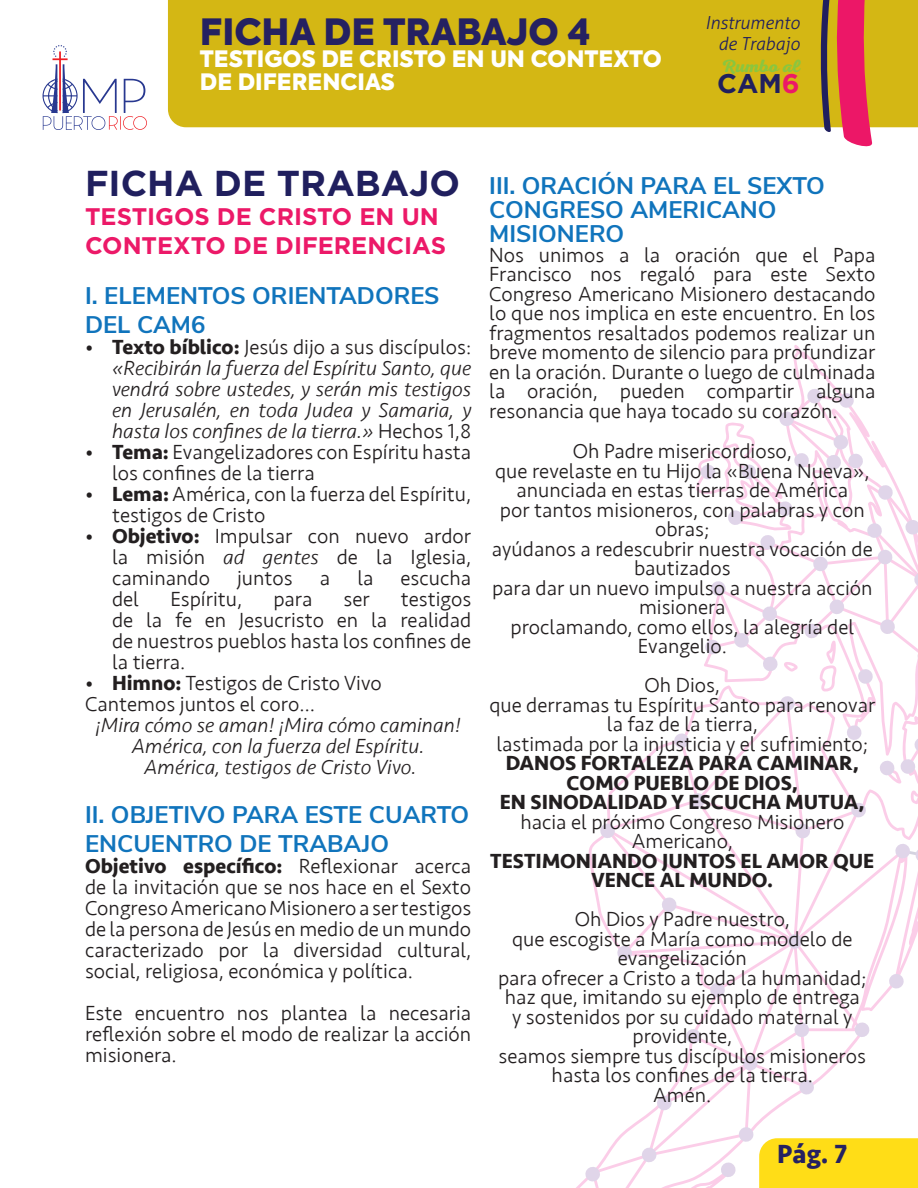
<style>
.page{position:relative;width:918px;height:1188px;background:#fff}
.page>*{position:absolute;margin:0;border:0;box-sizing:border-box;transform-origin:0 0}
.t1{font:900 36px "Axiforma";color:#252161}
.Title_1{font:700 36px "Gotham";color:#201f5e}
.t2{font:700 27px "Seravek";color:#252161}
.t3{font:700 27px "Gotham";color:#201f5e}
.Title_3{font:700 24px/28.8px "Nunito Sans";color:#1074bc}
.Title_2{font:700 24px/28.8px "Gotham";color:#ec1968}
.t4{font:900 22.5px/22.5px "Axiforma";color:#fff}
.texto{font:300 21px/19.5px "Seravek";color:#231f20;text-align:center}
.texto-2{font:italic 300 21px/21px "Seravek";color:#231f20;text-align:justify}
.texto-3{font:700 21px/19.5px "Seravek";color:#231f20;text-align:center}
.t5{font:italic 300 18px/21.6px "Aller";color:#201f5e;text-align:right}
.t6{font:18px "Nexa Script Trial Bold";color:#8bc63e}
.s1{color:#ec1968}
.s2{font-style:normal}
.s3{font-weight:700;font-style:normal}
.s4{font-weight:700}
.s5{font-style:italic}
</style>
<div class="page">
<div style="left:168px;top:0;width:652px;height:127px;background:#d4b714"></div>
<svg style="left:820px;top:0;width:98px;height:147px;background:#d48a46"></svg>
<svg style="left:43px;top:45px;width:104px;height:85px"></svg>
<svg style="left:585px;top:388px;width:333px;height:800px"></svg>
<h1 class="t1" style="left:200px;top:6px;width:392px">FICHA DE TRABAJO 4</h1>
<p class="t4" style="left:200px;top:48px;width:463px">TESTIGOS DE CRISTO EN UN CONTEXTO<br>DE DIFERENCIAS</p>
<p class="t5" style="left:705px;top:12px;width:96px">Instrumento de Trabajo</p>
<p class="t6" style="left:722px;top:56px;width:80px">Rumbo al</p>
<p class="t3" style="left:717px;top:68px;width:84px">CAM<span class="s1">6</span></p>
<p class="Title_1" style="left:85px;top:163px;width:377px">FICHA DE TRABAJO</p>
<p class="Title_2" style="left:85px;top:202px;width:363px">TESTIGOS DE CRISTO EN UN<br>CONTEXTO DE DIFERENCIAS</p>
<p class="Title_3" style="left:85px;top:280px;width:356px">I. ELEMENTOS ORIENTADORES<br>DEL CAM6</p>
<p class="texto-2" style="left:112px;top:336px;width:361px;text-indent:-27px"><span class="s2">•</span> <span class="s3">Texto bíblico:</span> <span class="s2">Jesús dijo a sus discípulos: </span>«Recibirán la fuerza del Espíritu Santo, que vendrá sobre ustedes, y serán mis testigos en Jerusalén, en toda Judea y Samaria, y hasta los confines de la tierra.» <span class="s2">Hechos 1,8</span></p>
<p class="texto" style="left:112px;top:441px;width:361px;line-height:21px;text-align:left;text-indent:-27px">• <span class="s4">Tema:</span> Evangelizadores con Espíritu hasta los confines de la tierra</p>
<p class="texto" style="left:112px;top:483px;width:361px;line-height:21px;text-align:left;text-indent:-27px">• <span class="s4">Lema:</span> América, con la fuerza del Espíritu, testigos de Cristo</p>
<p class="texto" style="left:112px;top:525px;width:361px;line-height:21px;text-align:justify;text-indent:-27px">• <span class="s4">Objetivo:</span> Impulsar con nuevo ardor la misión <span class="s5">ad gentes</span> de la Iglesia, caminando</p>
<p class="texto" style="left:237px;top:568px;width:57px">juntos</p>
<p class="texto" style="left:320px;top:568px;width:12px">a</p>
<p class="texto" style="left:357px;top:568px;width:18px">la</p>
<p class="texto" style="left:401px;top:568px;width:72px">escucha</p>
<p class="texto" style="left:112px;top:589px;width:28px">del</p>
<p class="texto" style="left:170px;top:589px;width:73px">Espíritu,</p>
<p class="texto" style="left:274px;top:589px;width:41px">para</p>
<p class="texto" style="left:344px;top:589px;width:28px">ser</p>
<p class="texto" style="left:112px;top:588px;width:361px;line-height:21px;text-align:justify;text-indent:289px">testigos de la fe en Jesucristo en la realidad de nuestros pueblos hasta los confines de la tierra.</p>
<p class="texto" style="left:85px;top:673px;width:298px">• <span class="s4">Himno:</span> Testigos de Cristo Vivo</p>
<p class="texto" style="left:85px;top:694px;width:232px">Cantemos juntos el coro…</p>
<p class="texto-2" style="left:96px;top:714px;width:367px">¡Mira cómo se aman! ¡Mira cómo caminan!</p>
<p class="texto-2" style="left:132px;top:735px;width:294px">América, con la fuerza del Espíritu.</p>
<p class="texto-2" style="left:144px;top:756px;width:274px">América, testigos de Cristo Vivo.</p>
<p class="Title_3" style="left:85px;top:799px;width:386px">II. OBJETIVO PARA ESTE CUARTO<br>ENCUENTRO DE TRABAJO</p>
<p class="texto" style="left:85px;top:856px;width:388px;line-height:21px;text-align:justify"><span class="s4">Objetivo específico:</span> Reflexionar acerca de la invitación que se nos hace en el Sexto Congreso Americano Misionero a ser testigos de la persona de Jesús en medio de un mundo caracterizado por la diversidad cultural, social, religiosa, económica y política.</p>
<p class="texto" style="left:85px;top:1003px;width:388px;line-height:21px;text-align:justify">Este encuentro nos plantea la necesaria reflexión sobre el modo de realizar la acción misionera.</p>
<p class="Title_3" style="left:489px;top:173px;width:337px;line-height:24px">III. ORACIÓN PARA EL SEXTO<br>CONGRESO AMERICANO<br>MISIONERO</p>
<p class="texto" style="left:489px;top:245px;width:388px;text-align:justify">Nos unimos a la oración que el Papa Francisco nos regaló para este Sexto Congreso Americano Misionero destacando lo que nos implica en este encuentro. En los fragmentos resaltados podemos realizar un breve momento de silencio para profundizar en la oración. Durante o luego de culminada la oración, pueden compartir alguna resonancia que haya tocado su corazón.</p>
<p class="texto" style="left:573px;top:442px;width:220px">Oh Padre misericordioso,</p>
<p class="texto" style="left:495px;top:461px;width:376px">que revelaste en tu Hijo la «Buena Nueva»,</p>
<p class="texto" style="left:516px;top:481px;width:333px">anunciada en estas tierras de América</p>
<p class="texto" style="left:500px;top:500px;width:366px">por tantos misioneros, con palabras y con obras;</p>
<p class="texto" style="left:492px;top:539px;width:382px">ayúdanos a redescubrir nuestra vocación de bautizados</p>
<p class="texto" style="left:492px;top:578px;width:382px">para dar un nuevo impulso a nuestra acción misionera</p>
<p class="texto" style="left:511px;top:617px;width:345px">proclamando, como ellos, la alegría del<br>Evangelio.</p>
<p class="texto" style="left:645px;top:676px;width:77px">Oh Dios,</p>
<p class="texto" style="left:489px;top:695px;width:388px">que derramas tu Espíritu Santo para renovar la faz de la tierra,</p>
<p class="texto" style="left:496px;top:734px;width:373px">lastimada por la injusticia y el sufrimiento;</p>
<p class="texto-3" style="left:506px;top:753px;width:355px">DANOS FORTALEZA PARA CAMINAR,<br>COMO PUEBLO DE DIOS,</p>
<p class="texto-3" style="left:500px;top:792px;width:367px">EN SINODALIDAD Y ESCUCHA MUTUA,</p>
<p class="texto" style="left:520px;top:812px;width:326px">hacia el próximo Congreso Misionero<br>Americano,</p>
<p class="texto-3" style="left:490px;top:851px;width:386px">TESTIMONIANDO JUNTOS EL AMOR QUE<br>VENCE AL MUNDO.</p>
<p class="texto" style="left:575px;top:910px;width:217px">Oh Dios y Padre nuestro,</p>
<p class="texto" style="left:512px;top:929px;width:342px">que escogiste a María como modelo de evangelización</p>
<p class="texto" style="left:498px;top:968px;width:370px">para ofrecer a Cristo a toda la humanidad;</p>
<p class="texto" style="left:505px;top:988px;width:357px">haz que, imitando su ejemplo de entrega</p>
<p class="texto" style="left:512px;top:1007px;width:342px">y sostenidos por su cuidado maternal y providente,</p>
<p class="texto" style="left:499px;top:1046px;width:369px">seamos siempre tus discípulos misioneros</p>
<p class="texto" style="left:552px;top:1066px;width:263px">hasta los confines de la tierra.</p>
<p class="texto" style="left:653px;top:1085px;width:60px">Amén.</p>
<p class="t2" style="left:777px;top:1133px;width:72px">Pág. 7</p>
</div>
